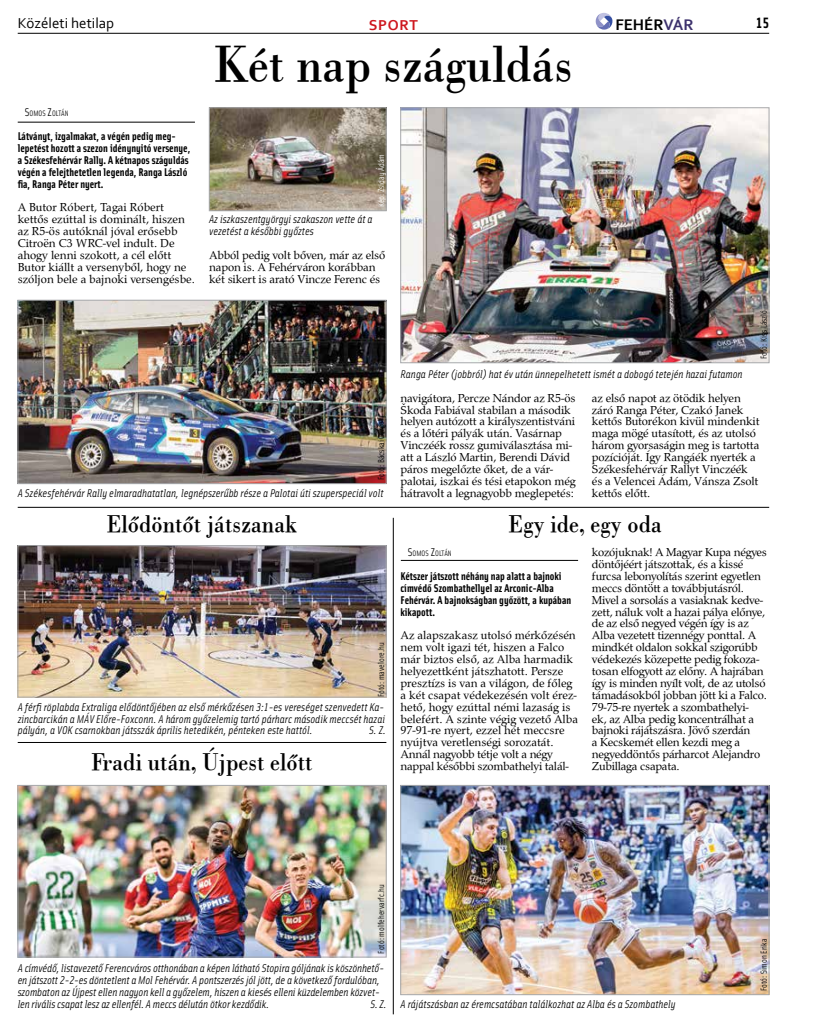
<style>
.page{position:relative;width:833px;height:1025px;background:#fff}
.page>*{position:absolute;margin:0;border:0;box-sizing:border-box;transform-origin:0 0}
.t1{font:52.5px "Bodoni PFL";color:#000;scale:.9 1}
.t2{font:25px "Bodoni PFL";color:#000;scale:.9 1}
.t3{font:700 16.12px "Corbel";color:#000}
.t4{font:15px "Corbel";color:#000}
.t5{font:700 15px "Corbel";letter-spacing:.04em;color:#ce171e}
.t6{font:700 15px "Solex";color:#000}
.t7{font:11.88px/11.9px "Palladius";letter-spacing:-.01em;color:#000}
.t8{font:italic 11.25px/11.9px "Solex";color:#000}
.t9{font:700 11.25px/11.9px "Solex";color:#000}
.t10{font:8.75px "Solex";color:#000}
.t11{font:8.75px "Solex";color:#fff}
.t12{font:7.88px "Solex";color:#000}
.s1{color:#3c316c}
.s2{font-size:11.25px}
</style>
<div class="page">
<hr style="left:18px;top:33px;width:751px;height:1px;background:#000">
<svg style="left:595px;top:13px;width:17px;height:17px"></svg>
<hr style="left:18px;top:122px;width:177px;height:1px;background:#000">
<img style="left:211px;top:109px;width:173px;height:100px">
<div style="left:209px;top:107px;width:177px;height:104px;border:1px solid #a7a9ac"></div>
<img style="left:402px;top:109px;width:365px;height:252px">
<div style="left:400px;top:107px;width:369px;height:256px;border:1px solid #a7a9ac"></div>
<hr style="left:401px;top:560px;width:177px;height:1px;background:#000">
<img style="left:20px;top:302px;width:364px;height:179px">
<div style="left:18px;top:300px;width:368px;height:183px;border:1px solid #a7a9ac"></div>
<hr style="left:18px;top:507px;width:751px;height:1px;background:#000">
<img style="left:402px;top:786px;width:365px;height:206px">
<div style="left:400px;top:784px;width:369px;height:210px;border:1px solid #a7a9ac"></div>
<img style="left:20px;top:547px;width:364px;height:148px">
<div style="left:18px;top:545px;width:368px;height:152px;border:1px solid #a7a9ac"></div>
<img style="left:20px;top:786px;width:364px;height:168px">
<div style="left:18px;top:784px;width:368px;height:172px;border:1px solid #a7a9ac"></div>
<hr style="left:393px;top:517px;width:1px;height:496px;background:#000">
<hr style="left:18px;top:742px;width:368px;height:1px;background:#000">
<p class="t4" style="left:18px;top:13px;width:98px">Közéleti hetilap</p>
<p class="t5" style="left:369px;top:15px;width:50px">SPORT</p>
<h3 class="t3" style="left:615px;top:14px;width:80px">FEHÉR<span class="s1">VÁR</span></h3>
<p class="t6" style="left:756px;top:13px;width:14px">15</p>
<h1 class="t1" style="left:214px;top:27px;width:400px">Két nap száguldás</h1>
<p class="t12" style="left:25px;top:109px;width:46px"><span class="s2">S</span>OMOS <span class="s2">Z</span>OLTÁN</p>
<p class="t9" style="left:18px;top:130px;width:174px">Látványt, izgalmakat, a végén pedig meg&shy;lepetést hozott a szezon idénynyitó versenye, a Székesfehérvár Rally. A kétnapos száguldás végén a felejthetetlen legenda, Ranga László fia, Ranga Péter nyert.</p>
<p class="t7" style="left:18px;top:201px;width:179px">A Butor Róbert, Tagai Róbert kettős ezúttal is dominált, hiszen az R5-ös autóknál jóval erősebb<br>Citroën C3 WRC-vel indult. De ahogy lenni szokott, a cél előtt<br>Butor kiállt a versenyből, hogy ne szóljon bele a bajnoki versengésbe.</p>
<p class="t11" style="left:375px;top:207px;width:55px;rotate:-90deg">Kép: Zsiday Ádám</p>
<p class="t8" style="left:209px;top:213px;width:165px">Az iszkaszentgyörgyi szakaszon vette át a vezetést a későbbi győztes</p>
<p class="t7" style="left:209px;top:249px;width:178px">Abból pedig volt bőven, már az első napon is. A Fehérváron korábban két sikert is arató Vincze Ferenc és</p>
<p class="t10" style="left:375px;top:480px;width:67px;rotate:-90deg">Fotó: Bácskai Gergely</p>
<p class="t8" style="left:18px;top:486px;width:367px">A Székesfehérvár Rally elmaradhatatlan, legnépszerűbb része a Palotai úti szuperspeciál volt</p>
<p class="t8" style="left:400px;top:367px;width:344px">Ranga Péter (jobbról) hat év után ünnepelhetett ismét a dobogó tetején hazai futamon</p>
<p class="t10" style="left:758px;top:359px;width:51px;rotate:-90deg">Fotó: Kiss László</p>
<p class="t7" style="left:400px;top:391px;width:177px">navigátora, Percze Nándor az R5-ös Škoda Fabiával stabilan a második helyen autózott a királyszentistváni és a lőtéri pályák után. Vasárnap Vinczéék rossz gumiválasztása mi&shy;att a László Martin, Berendi Dávid páros megelőzte őket, de a vár&shy;palotai, iszkai és tési etapokon még hátravolt a legnagyobb meglepetés:</p>
<p class="t7" style="left:592px;top:391px;width:169px">az első napot az ötödik helyen záró Ranga Péter, Czakó Janek kettős Butorékon kivül mindenkit maga mögé utasított, és az utolsó három gyorsaságin meg is tartotta pozícióját. Így Rangáék nyerték a<br>Székesfehérvár Rallyt Vinczéék és a Velencei Ádám, Vánsza Zsolt kettős előtt.</p>
<h2 class="t2" style="left:107px;top:506px;width:213px">Elődöntőt játszanak</h2>
<h2 class="t2" style="left:508px;top:506px;width:172px">Egy ide, egy oda</h2>
<p class="t10" style="left:375px;top:697px;width:56px;rotate:-90deg">Fotó: mavelore.hu</p>
<p class="t8" style="left:18px;top:700px;width:369px;text-align:justify">A férfi röplabda Extraliga elődöntőjében az első mérkőzésen 3:1-es vereséget szenvedett Ka&shy;zincbarcikán a MÁV Előre-Foxconn. A három győzelemig tartó párharc második meccsét hazai pályán, a VOK csarnokban játsszák április hetedikén, pénteken este hattól.</p>
<p class="t8" style="left:369px;top:724px;width:18px">S. Z.</p>
<h2 class="t2" style="left:92px;top:744px;width:247px">Fradi után, Újpest előtt</h2>
<p class="t12" style="left:408px;top:548px;width:46px"><span class="s2">S</span>OMOS <span class="s2">Z</span>OLTÁN</p>
<p class="t9" style="left:400px;top:569px;width:172px">Kétszer játszott néhány nap alatt a bajnoki címvédő Szombathellyel az Arconic-Alba Fehérvár. A bajnokságban győzött, a kupában kikapott.</p>
<p class="t7" style="left:400px;top:629px;width:179px">Az alapszakasz utolsó mérkőzésén nem volt igazi tét, hiszen a Falco már biztos első, az Alba harmadik helyezettként játszhatott. Persze presztízs is van a világon, de főleg a két csapat védekezésén volt érez&shy;hető, hogy ezúttal némi lazaság is belefért. A szinte végig vezető Alba 97-91-re nyert, ezzel hét meccsre nyújtva veretlenségi sorozatát.<br>Annál nagyobb tétje volt a négy nappal későbbi szombathelyi talál-</p>
<p class="t7" style="left:592px;top:546px;width:177px">kozójuknak! A Magyar Kupa négyes döntőjéért játszottak, és a kissé furcsa lebonyolítás szerint egyetlen meccs döntött a továbbjutásról.<br>Mivel a sorsolás a vasiaknak kedve&shy;zett, náluk volt a hazai pálya előnye, de az első negyed végén így is az Alba vezetett tizennégy ponttal. A mindkét oldalon sokkal szigorúbb védekezés közepette pedig fokoza&shy;tosan elfogyott az előny. A hajrában így is minden nyílt volt, de az utolsó támadásokból jobban jött ki a Falco.<br>79-75-re nyertek a szombathelyi-<br>ek, az Alba pedig koncentrálhat a bajnoki rájátszásra. Jövő szerdán<br>a Kecskemét ellen kezdi meg a negyeddöntős párharcot Alejandro Zubillaga csapata.</p>
<p class="t10" style="left:375px;top:953px;width:71px;rotate:-90deg">Fotó: molfehervarfc.hu</p>
<p class="t8" style="left:18px;top:961px;width:368px">A címvédő, listavezető Ferencváros otthonában a képen látható Stopira góljának is köszönhető&shy;en játszott 2-2-es döntetlent a Mol Fehérvár. A pontszerzés jól jött, de a következő fordulóban, szombaton az Újpest ellen nagyon kell a győzelem, hiszen a kiesés elleni küzdelemben közvet&shy;len rivális csapat lesz az ellenfél. A meccs délután ötkor kezdődik.</p>
<p class="t8" style="left:370px;top:997px;width:18px">S. Z.</p>
<p class="t8" style="left:400px;top:997px;width:277px">A rájátszásban az éremcsatában találkozhat az Alba és a Szombathely</p>
<p class="t10" style="left:758px;top:990px;width:54px;rotate:-90deg">Fotó: Simon Erika</p>
</div>
